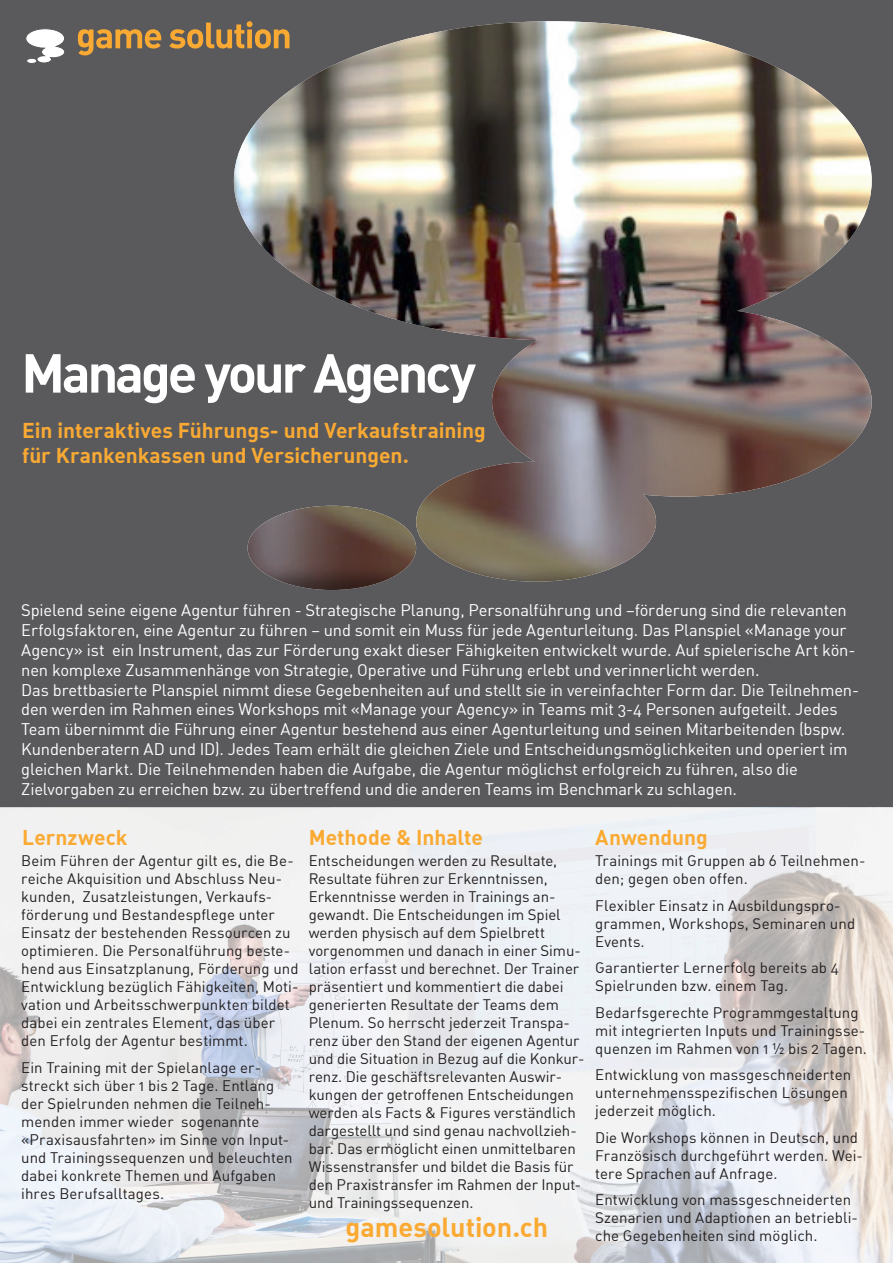
<style>
.page{position:relative;width:893px;height:1263px;background:#5a5a5d}
.page>*{position:absolute;margin:0;border:0;box-sizing:border-box;transform-origin:0 0}
.t1{font:54px "DIN Bold Alternate";letter-spacing:-.06em;color:#fff}
.t2{font:27px "DIN Bold Alternate";letter-spacing:-.005em;color:#faaa33}
.t3{font:21px "DIN Bold Alternate";color:#faaa33}
.t4{font:16.5px/19.8px "DIN Regular Alternate";letter-spacing:-.01em;color:#fff}
.t5{font:15px/18px "DIN Regular Alternate";letter-spacing:.005em;color:#231f20}
</style>
<div class="page">
<svg style="left:78px;top:29px;width:83px;height:26px"></svg>
<svg style="left:169px;top:22px;width:64px;height:27px"></svg>
<svg style="left:26px;top:29px;width:39px;height:34px"></svg>
<div style="left:234px;top:21px;width:638px;height:569px;background:#231f20;opacity:.5"></div>
<svg style="left:0;top:808px;width:893px;height:455px;background:#e6e6e8"></svg>
<p class="t1" style="left:21px;top:338px;width:456px">Manage your Agency</p>
<p class="t3" style="left:22px;top:416px;width:465px">Ein interaktives Führungs- und Verkaufstraining</p>
<p class="t3" style="left:22px;top:441px;width:388px">für Krankenkassen und Versicherungen.</p>
<p class="t4" style="left:21px;top:600px;width:839px">Spielend seine eigene Agentur führen - Strategische Planung, Personalführung und –förderung sind die relevanten Erfolgsfaktoren, eine Agentur zu führen – und somit ein Muss für jede Agenturleitung. Das Planspiel «Manage your Agency» ist ein Instrument, das zur Förderung exakt dieser Fähigkeiten entwickelt wurde. Auf spielerische Art kön&shy;nen komplexe Zusammenhänge von Strategie, Operative und Führung erlebt und verinnerlicht werden.<br>Das brettbasierte Planspiel nimmt diese Gegebenheiten auf und stellt sie in vereinfachter Form dar. Die Teilnehmen&shy;den werden im Rahmen eines Workshops mit «Manage your Agency» in Teams mit 3-4 Personen aufgeteilt. Jedes Team übernimmt die Führung einer Agentur bestehend aus einer Agenturleitung und seinen Mitarbeitenden (bspw.<br>Kundenberatern AD und ID). Jedes Team erhält die gleichen Ziele und Entscheidungsmöglichkeiten und operiert im gleichen Markt. Die Teilnehmenden haben die Aufgabe, die Agentur möglichst erfolgreich zu führen, also die Zielvorgaben zu erreichen bzw. zu übertreffend und die anderen Teams im Benchmark zu schlagen.</p>
<p class="t3" style="left:22px;top:824px;width:107px">Lernzweck</p>
<p class="t3" style="left:309px;top:824px;width:176px">Methode &amp; Inhalte</p>
<p class="t3" style="left:595px;top:824px;width:114px">Anwendung</p>
<p class="t5" style="left:595px;top:851px;width:272px">Trainings mit Gruppen ab 6 Teilnehmen&shy;den; gegen oben offen.</p>
<p class="t5" style="left:595px;top:896px;width:261px">Flexibler Einsatz in Ausbildungspro&shy;grammen, Workshops, Seminaren und<br>Events.</p>
<p class="t5" style="left:595px;top:958px;width:245px">Garantierter Lernerfolg bereits ab 4<br>Spielrunden bzw. einem Tag.</p>
<p class="t5" style="left:595px;top:1003px;width:273px">Bedarfsgerechte Programmgestaltung mit integrierten Inputs und Trainingsse&shy;quenzen im Rahmen von 1 ½ bis 2 Tagen.</p>
<p class="t5" style="left:595px;top:1065px;width:257px">Entwicklung von massgeschneiderten unternehmensspezifischen Lösungen jederzeit möglich.</p>
<p class="t5" style="left:595px;top:1128px;width:269px">Die Workshops können in Deutsch, und<br>Französisch durchgeführt werden. Wei&shy;tere Sprachen auf Anfrage.</p>
<p class="t5" style="left:595px;top:1190px;width:264px">Entwicklung von massgeschneiderten<br>Szenarien und Adaptionen an betriebli&shy;che Gegebenheiten sind möglich.</p>
<p class="t5" style="left:21px;top:851px;width:279px">Beim Führen der Agentur gilt es, die Be&shy;reiche Akquisition und Abschluss Neu&shy;kunden, Zusatzleistungen, Verkaufs&shy;förderung und Bestandespflege unter Einsatz der bestehenden Ressourcen zu optimieren. Die Personalführung beste&shy;hend aus Einsatzplanung, Förderung und Entwicklung bezüglich Fähigkeiten, Moti&shy;vation und Arbeitsschwerpunkten bildet dabei ein zentrales Element, das über den Erfolg der Agentur bestimmt.</p>
<p class="t5" style="left:21px;top:1058px;width:273px">Ein Training mit der Spielanlage er&shy;streckt sich über 1 bis 2 Tage. Entlang der Spielrunden nehmen die Teilneh&shy;menden immer wieder sogenannte «Praxisausfahrten» im Sinne von Input&shy;und Trainingssequenzen und beleuchten dabei konkrete Themen und Aufgaben ihres Berufsalltages.</p>
<p class="t5" style="left:309px;top:851px;width:277px">Entscheidungen werden zu Resultate, Resultate führen zur Erkenntnissen, Erkenntnisse werden in Trainings an&shy;gewandt. Die Entscheidungen im Spiel werden physisch auf dem Spielbrett vorgenommen und danach in einer Simu&shy;lation erfasst und berechnet. Der Trainer präsentiert und kommentiert die dabei generierten Resultate der Teams dem Plenum. So herrscht jederzeit Transpa&shy;renz über den Stand der eigenen Agentur und die Situation in Bezug auf die Konkur&shy;renz. Die geschäftsrelevanten Auswir&shy;kungen der getroffenen Entscheidungen werden als Facts &amp; Figures verständlich dargestellt und sind genau nachvollzieh&shy;bar. Das ermöglicht einen unmittelbaren Wissenstransfer und bildet die Basis für den Praxistransfer im Rahmen der Input&shy;und Trainingssequenzen.</p>
<p class="t2" style="left:346px;top:1210px;width:204px">gamesolution.ch</p>
</div>
